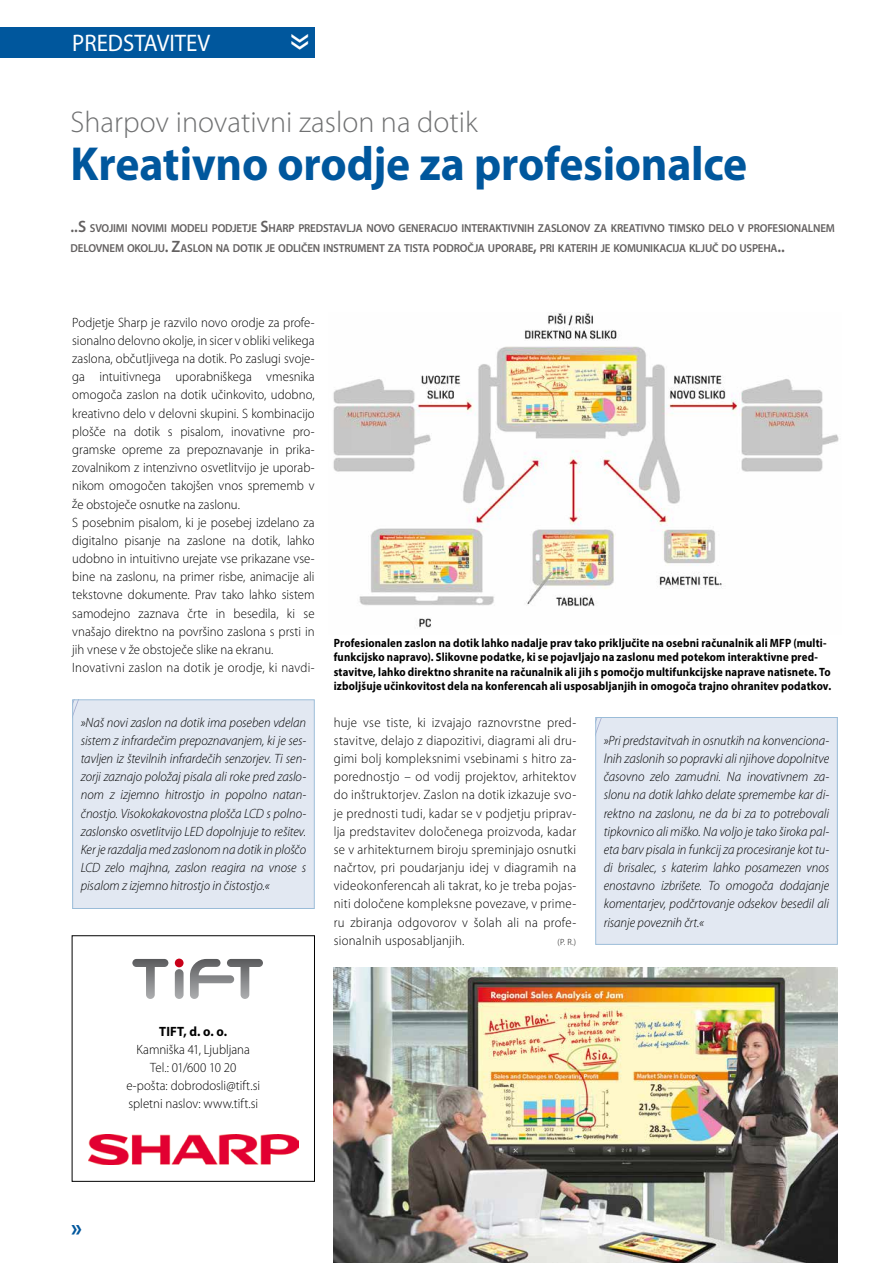
<style>
.page{position:relative;width:893px;height:1263px;background:#fff}
.page>*{position:absolute;margin:0;border:0;box-sizing:border-box;transform-origin:0 0}
.t1{font:700 48px "Myriad Pro";letter-spacing:-.005em;color:#00579d;scale:.95 1}
.t2{font:45px "Myriad Pro";color:#fff;scale:.95 1}
.t3{font:300 30px "Myriad Pro";color:#707172}
.t4{font:700 24.75px "Myriad Pro";color:#00579d;scale:.95 1}
.t5{font:24px "Myriad Pro";color:#fff;scale:.95 1}
.t6{font:300 13.5px/18.1px "Myriad Pro";color:#000;scale:.95 1}
.t7{font:italic 300 13.5px/18.1px "Myriad Pro";letter-spacing:-.005em;color:#000;text-align:justify;scale:.95 1}
.t8{font:700 13.5px "Myriad Pro";color:#000;scale:.95 1}
.t9{font:700 12px/14.4px "Myriad Pro";letter-spacing:.015em;color:#000;scale:.9 1}
.t10{font:600 11.55px/19.8px "Myriad Pro";letter-spacing:-.015em;color:#636060;scale:.95 1}
.t11{font:300 9px "Myriad Pro";color:#000;scale:.95 1}
.s1{font-size:16.5px}
</style>
<div class="page">
<div style="left:0;top:27px;width:315px;height:31px;background:#00579d"></div>
<img style="left:334px;top:968px;width:504px;height:295px">
<img style="left:333px;top:312px;width:506px;height:316px">
<svg style="left:132px;top:959px;width:36px;height:40px"></svg>
<svg style="left:175px;top:969px;width:9px;height:30px"></svg>
<svg style="left:190px;top:959px;width:73px;height:40px"></svg>
<div style="left:175px;top:958px;width:9px;height:9px;background:#c90019;border-radius:50%"></div>
<img style="left:89px;top:1134px;width:209px;height:30px">
<svg style="left:307px;top:701px;width:6px;height:206px"></svg>
<svg style="left:301px;top:701px;width:6px;height:206px"></svg>
<svg style="left:295px;top:701px;width:6px;height:206px"></svg>
<svg style="left:288px;top:701px;width:7px;height:206px"></svg>
<div style="left:74px;top:701px;width:214px;height:206px;background:#e2e8f2"></div>
<svg style="left:830px;top:719px;width:6px;height:224px"></svg>
<svg style="left:824px;top:719px;width:6px;height:224px"></svg>
<svg style="left:818px;top:719px;width:6px;height:224px"></svg>
<div style="left:811px;top:719px;width:7px;height:224px;background:#e2e8f2"></div>
<svg style="left:805px;top:719px;width:6px;height:224px"></svg>
<svg style="left:799px;top:719px;width:6px;height:224px"></svg>
<svg style="left:794px;top:719px;width:5px;height:224px"></svg>
<div style="left:597px;top:719px;width:197px;height:224px;background:#e2e8f2"></div>
<h3 class="t5" style="left:72px;top:29px;width:147px">PREDSTAVITEV</h3>
<h2 class="t2" style="left:331px;top:33px;width:20px;rotate:90deg">»</h2>
<h3 class="t3" style="left:71px;top:104px;width:409px">Sharpov inovativni zaslon na dotik</h3>
<h1 class="t1" style="left:71px;top:133px;width:714px">Kreativno orodje za profesionalce</h1>
<p class="t10" style="left:71px;top:218px;width:806px"><span class="s1">..S</span> SVOJIMI NOVIMI MODELI PODJETJE <span class="s1">S</span>HARP PREDSTAVLJA NOVO GENERACIJO INTERAKTIVNIH ZASLONOV ZA KREATIVNO TIMSKO DELO V PROFESIONALNEM<br>DELOVNEM OKOLJU<span class="s1">. Z</span>ASLON NA DOTIK JE ODLIČEN INSTRUMENT ZA TISTA PODROČJA UPORABE<span class="s1">,</span> PRI KATERIH JE KOMUNIKACIJA KLJUČ DO USPEHA<span class="s1">..</span></p>
<p class="t6" style="left:72px;top:313px;width:257px">Podjetje Sharp je razvilo novo orodje za profe&shy;sionalno delovno okolje, in sicer v obliki velikega zaslona, občutljivega na dotik. Po zaslugi svoje&shy;ga intuitivnega uporabniškega vmesnika omogoča zaslon na dotik učinkovito, udobno, kreativno delo v delovni skupini. S kombinacijo plošče na dotik s pisalom, inovativne pro&shy;gramske opreme za prepoznavanje in prika&shy;zovalnikom z intenzivno osvetlitvijo je uporab&shy;nikom omogočen takojšen vnos sprememb v že obstoječe osnutke na zaslonu.<br>S posebnim pisalom, ki je posebej izdelano za digitalno pisanje na zaslone na dotik, lahko udobno in intuitivno urejate vse prikazane vse&shy;bine na zaslonu, na primer risbe, animacije ali tekstovne dokumente. Prav tako lahko sistem samodejno zaznava črte in besedila, ki se vnašajo direktno na površino zaslona s prsti in jih vnese v že obstoječe slike na ekranu.<br>Inovativni zaslon na dotik je orodje, ki navdi-</p>
<p class="t7" style="left:81px;top:713px;width:239px">»Naš novi zaslon na dotik ima poseben vdelan sistem z infrardečim prepoznavanjem, ki je ses&shy;tavljen iz številnih infrardečih senzorjev. Ti sen&shy;zorji zaznajo položaj pisala ali roke pred zaslo&shy;nom z izjemno hitrostjo in popolno natan&shy;čnostjo. Visokokakovostna plošča LCD s polno&shy;zaslonsko osvetlitvijo LED dopolnjuje to rešitev.<br>Ker je razdalja med zaslonom na dotik in ploščo LCD zelo majhna, zaslon reagira na vnose s pisalom z izjemno hitrostjo in čistostjo.«</p>
<p class="t9" style="left:334px;top:635px;width:554px">Profesionalen zaslon na dotik lahko nadalje prav tako priključite na osebni računalnik ali MFP (multi&shy;funkcijsko napravo). Slikovne podatke, ki se pojavljajo na zaslonu med potekom interaktivne pred&shy;stavitve, lahko direktno shranite na računalnik ali jih s pomočjo multifunkcijske naprave natisnete. To izboljšuje učinkovitost dela na konferencah ali usposabljanjih in omogoča trajno ohranitev podatkov.</p>
<p class="t6" style="left:334px;top:713px;width:257px;text-align:justify">huje vse tiste, ki izvajajo raznovrstne pred&shy;stavitve, delajo z diapozitivi, diagrami ali dru&shy;gimi bolj kompleksnimi vsebinami s hitro za&shy;porednostjo – od vodij projektov, arhitektov do inštruktorjev. Zaslon na dotik izkazuje svo&shy;je prednosti tudi, kadar se v podjetju priprav&shy;lja predstavitev določenega proizvoda, kadar se v arhitekturnem biroju spreminjajo osnutki načrtov, pri poudarjanju idej v diagramih na videokonferencah ali takrat, ko je treba pojas&shy;niti določene kompleksne povezave, v prime&shy;ru zbiranja odgovorov v šolah ali na profe&shy;sionalnih usposabljanjih.</p>
<p class="t11" style="left:557px;top:936px;width:21px">(P. R.)</p>
<p class="t7" style="left:604px;top:731px;width:239px">»Pri predstavitvah in osnutkih na konvenciona&shy;lnih zaslonih so popravki ali njihove dopolnitve časovno zelo zamudni. Na inovativnem za&shy;slonu na dotik lahko delate spremembe kar di&shy;rektno na zaslonu, ne da bi za to potrebovali tipkovnico ali miško. Na voljo je tako široka pal&shy;eta barv pisala in funkcij za procesiranje kot tu&shy;di brisalec, s katerim lahko posamezen vnos enostavno izbrišete. To omogoča dodajanje komentarjev, podčrtovanje odsekov besedil ali risanje poveznih črt.«</p>
<p class="t8" style="left:159px;top:1022px;width:73px">TIFT, d. o. o.</p>
<p class="t6" style="left:126px;top:1040px;width:142px;text-align:center">Kamniška 41, Ljubljana<br>Tel.: 01/600 10 20<br>e-pošta: dobrodosli@tift.si spletni naslov: www.tift.si</p>
<h3 class="t4" style="left:71px;top:1211px;width:13px">»</h3>
</div>
